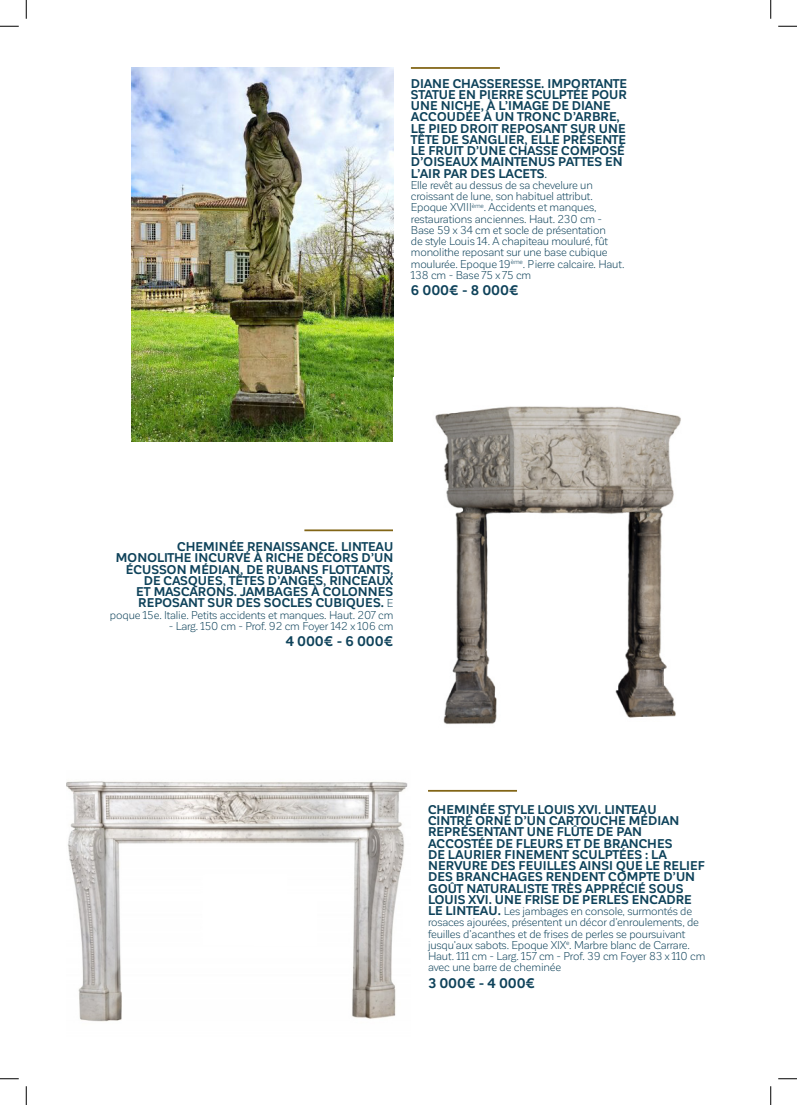
<style>
.page{position:relative;width:797px;height:1105px;background:#fff}
.page>*{position:absolute;margin:0;border:0;box-sizing:border-box;transform-origin:0 0}
.t1{font:700 13.75px "Corporative Sans";letter-spacing:-.01em;color:#0e425a}
.t2{font:700 12.5px/11.2px "Corporative Sans";letter-spacing:.01em;color:#0e425a}
.t3{font:11.25px/11.2px "Corporative Sans";letter-spacing:-.015em;color:#0e425a}
.s1{font-size:8.12px}
.s2{font-weight:400;font-size:11.25px}
.s3{font-weight:700;font-size:12.5px}
</style>
<div class="page">
<hr style="left:428px;top:790px;width:89px;height:2px;background:#826516">
<hr style="left:411px;top:67px;width:89px;height:2px;background:#826516">
<hr style="left:304px;top:529px;width:89px;height:2px;background:#826516">
<img style="left:131px;top:67px;width:262px;height:375px">
<img style="left:435px;top:406px;width:246px;height:319px">
<img style="left:67px;top:781px;width:341px;height:241px">
<div style="left:255px;top:897px;width:62px;height:49px;background:#fff"></div>
<svg style="left:0;top:25px;width:19px;height:2px"></svg>
<svg style="left:778px;top:25px;width:19px;height:2px"></svg>
<svg style="left:0;top:1078px;width:19px;height:1px"></svg>
<svg style="left:778px;top:1078px;width:19px;height:1px"></svg>
<svg style="left:25px;top:0;width:2px;height:19px"></svg>
<svg style="left:25px;top:1086px;width:2px;height:19px"></svg>
<svg style="left:770px;top:0;width:1px;height:19px"></svg>
<svg style="left:770px;top:1086px;width:1px;height:19px"></svg>
<p class="t2" style="left:411px;top:78px;width:217px">DIANE CHASSERESSE. IMPORTANTE<br>STATUE EN PIERRE SCULPTÉE POUR<br>UNE NICHE, À L’IMAGE DE DIANE<br>ACCOUDÉE À UN TRONC D’ARBRE,<br>LE PIED DROIT REPOSANT SUR UNE<br>TÊTE DE SANGLIER, ELLE PRÉSENTE<br>LE FRUIT D’UNE CHASSE COMPOSÉ<br>D’OISEAUX MAINTENUS PATTES EN<br>L’AIR PAR DES LACETS<span class="s1">.</span></p>
<p class="t3" style="left:411px;top:179px;width:215px">Elle revêt au dessus de sa chevelure un croissant de lune, son habituel attribut.<br>Epoque XVIII<sup>ème</sup>. Accidents et manques, restaurations anciennes. Haut. 230 cm - Base 59 x 34 cm et socle de présentation<br>de style Louis 14. A chapiteau mouluré, fût monolithe reposant sur une base cubique moulurée. Epoque 19<sup>ème</sup>. Pierre calcaire. Haut.<br>138 cm - Base 75 x 75 cm</p>
<p class="t1" style="left:411px;top:283px;width:109px">6 000€ - 8 000€</p>
<p class="t2" style="left:116px;top:541px;width:279px;text-align:right">CHEMINÉE RENAISSANCE. LINTEAU MONOLITHE INCURVÉ À RICHE DÉCORS D’UN ÉCUSSON MÉDIAN, DE RUBANS FLOTTANTS, DE CASQUES, TÊTES D’ANGES, RINCEAUX<br>ET MASCARONS. JAMBAGES À COLONNES REPOSANT SUR DES SOCLES CUBIQUES. <span class="s2">E</span></p>
<p class="t3" style="left:110px;top:609px;width:285px">poque 15e. Italie. Petits accidents et manques. Haut. 207 cm</p>
<p class="t3" style="left:169px;top:620px;width:226px">- Larg. 150 cm - Prof. 92 cm Foyer 142 x 106 cm</p>
<p class="t1" style="left:286px;top:634px;width:109px">4 000€ - 6 000€</p>
<p class="t2" style="left:428px;top:804px;width:278px">CHEMINÉE STYLE LOUIS XVI. LINTEAU<br>CINTRÉ ORNÉ D’UN CARTOUCHE MÉDIAN REPRÉSENTANT UNE FLÛTE DE PAN ACCOSTÉE DE FLEURS ET DE BRANCHES<br>DE LAURIER FINEMENT SCULPTÉES : LA NERVURE DES FEUILLES AINSI QUE LE RELIEF DES BRANCHAGES RENDENT COMPTE D’UN GOÛT NATURALISTE TRÈS APPRÉCIÉ SOUS LOUIS XVI. UNE FRISE DE PERLES ENCADRE</p>
<p class="t3" style="left:428px;top:906px;width:279px"><span class="s3">LE LINTEAU.</span> Les jambages en console, surmontés de rosaces ajourées, présentent un décor d’enroulements, de feuilles d’acanthes et de frises de perles se poursuivant jusqu’aux sabots. Epoque XIX<sup>e</sup>. Marbre blanc de Carrare.<br>Haut. 111 cm - Larg. 157 cm - Prof. 39 cm Foyer 83 x 110 cm</p>
<p class="t3" style="left:428px;top:962px;width:135px">avec une barre de cheminée</p>
<p class="t1" style="left:428px;top:976px;width:109px">3 000€ - 4 000€</p>
</div>
